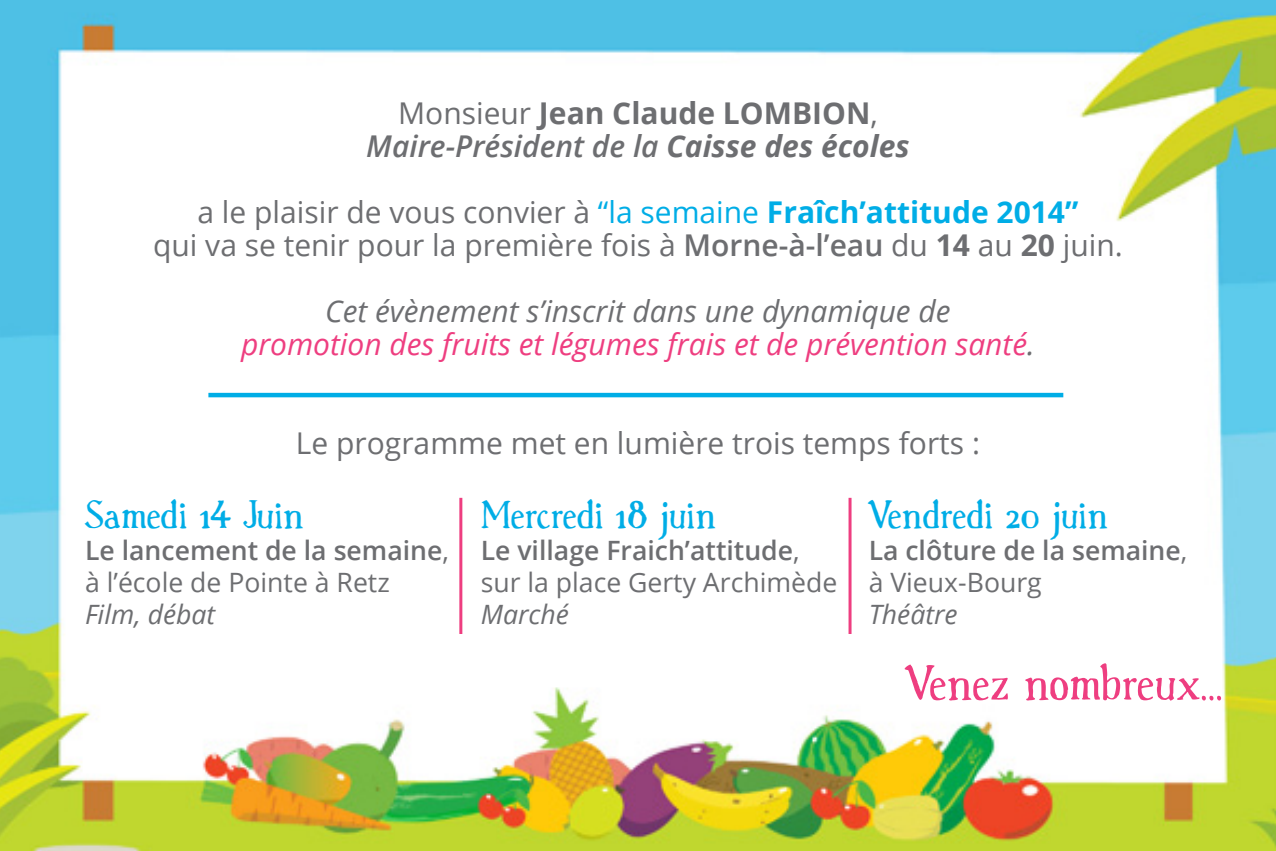
<style>
.page{position:relative;width:1276px;height:851px;background:#fff}
.page>*{position:absolute;margin:0;border:0;box-sizing:border-box;transform-origin:0 0}
.t1{font:52.5px "Han Srf";color:#ee3e80}
.t2{font:42.3px "Han Srf";color:#00ade6}
.t3{font:30px/33px "Open Sans";color:#6d6e71;text-align:center}
.t4{font:italic 30px/33px "Open Sans";color:#ee3e80;text-align:center}
.t5{font:italic 600 30px/33px "Open Sans";color:#6d6e71;text-align:center}
.t6{font:600 26.7px/31.8px "Open Sans";color:#6d6e71}
.t7{font:26.7px/31.8px "Open Sans";color:#6d6e71}
.t8{font:italic 26.7px "Open Sans";color:#6d6e71}
.s1{font-weight:400;font-style:normal}
.s2{font-weight:700;font-style:normal}
.s3{font-weight:700}
.s4{color:#00ade6}
.s5{font-weight:700;color:#00ade6}
.s6{font-weight:600}
.s7{color:#6d6e71}
.s8{font-weight:400}
</style>
<div class="page">
<img style="left:0;top:0;width:1276px;height:850px">
<hr style="left:208px;top:393px;width:855px;height:4px;background:#00ade6">
<hr style="left:459px;top:497px;width:3px;height:137px;background:#ee3e80">
<hr style="left:848px;top:497px;width:3px;height:137px;background:#ee3e80">
<p class="t5" style="left:366px;top:95px;width:545px"><span class="s1">Monsieur</span> <span class="s2">Jean Claude LOMBION</span><span class="s1">,<br></span>Maire-Président de la <span class="s3">Caisse des écoles</span></p>
<p class="t3" style="left:153px;top:194px;width:971px">a le plaisir de vous convier à <span class="s4">“la semaine</span> <span class="s5">Fraîch’attitude 2014”<br></span>qui va se tenir pour la première fois à <span class="s6">Morne-à-l’eau</span> du <span class="s3">14</span> au <span class="s3">20</span> juin.</p>
<p class="t4" style="left:241px;top:293px;width:795px"><span class="s7">Cet évènement s’inscrit dans une dynamique de<br></span>promotion des fruits et légumes frais et de prévention santé<span class="s7">.</span></p>
<p class="t3" style="left:296px;top:425px;width:685px">Le programme met en lumière trois temps forts :</p>
<h2 class="t2" style="left:85px;top:493px;width:221px">Samedi 14 Juin</h2>
<p class="t6" style="left:85px;top:534px;width:365px">Le lancement de la semaine<span class="s8">, à l’école de Pointe à Retz</span></p>
<p class="t8" style="left:85px;top:596px;width:132px">Film, débat</p>
<h2 class="t2" style="left:481px;top:493px;width:237px">Mercredi 18 juin</h2>
<p class="t7" style="left:481px;top:534px;width:358px"><span class="s6">Le village Fraich’attitude</span>, sur la place Gerty Archimède</p>
<p class="t8" style="left:481px;top:596px;width:90px">Marché</p>
<h2 class="t2" style="left:868px;top:493px;width:241px">Vendredi 20 juin</h2>
<p class="t6" style="left:868px;top:534px;width:320px">La clôture de la semaine<span class="s8">, à Vieux-Bourg</span></p>
<p class="t8" style="left:868px;top:596px;width:91px">Théâtre</p>
<h1 class="t1" style="left:905px;top:655px;width:319px">Venez nombreux...</h1>
</div>
